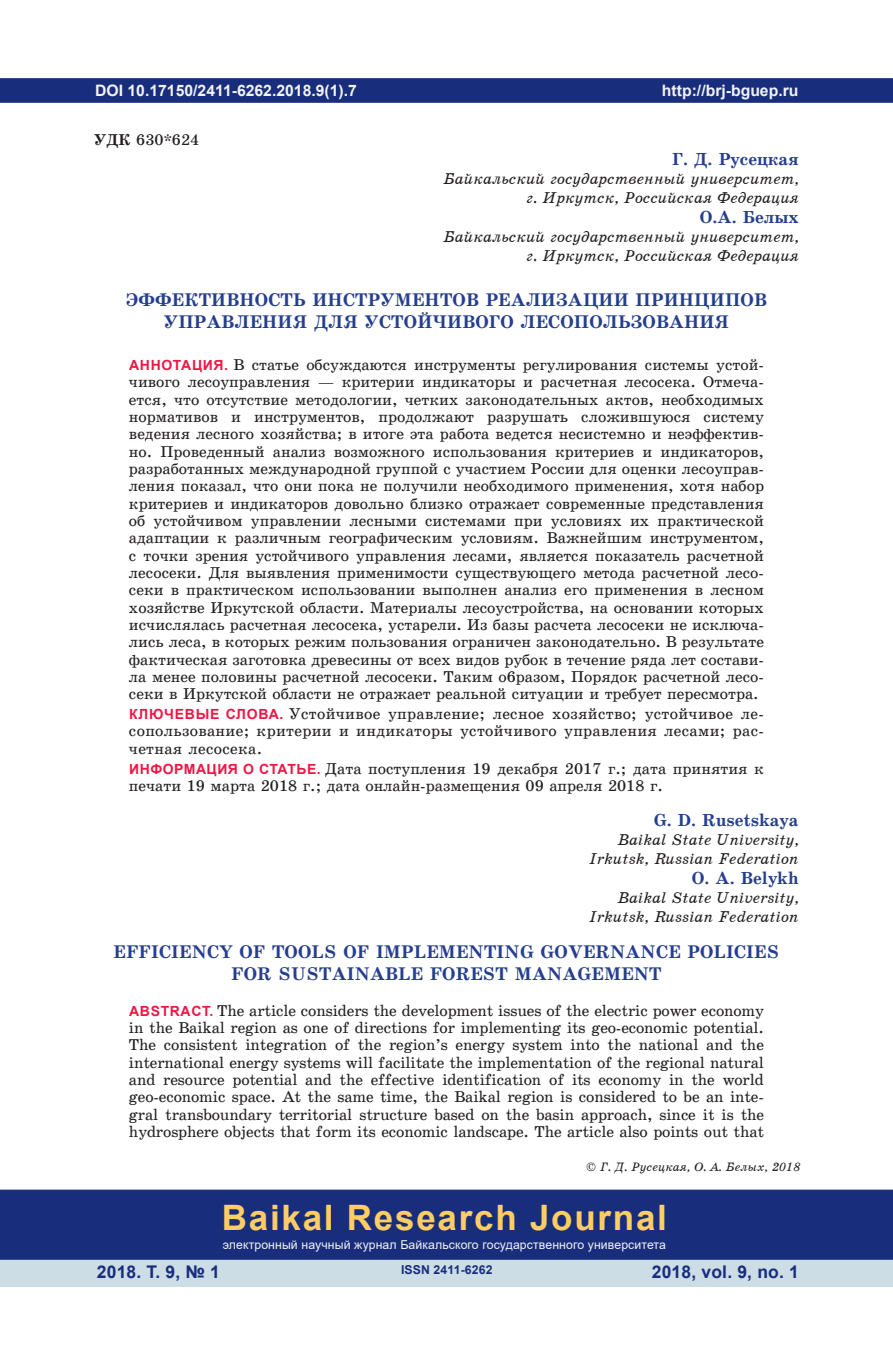
<style>
.page{position:relative;width:893px;height:1360px;background:#fff}
.page>*{position:absolute;margin:0;border:0;box-sizing:border-box;transform-origin:0 0}
.t1{font:700 35px "Arial";letter-spacing:.05em;color:#fecd64}
.t2{font:18.38px/22.2px "School Book C Bold";letter-spacing:.01em;color:#253f8e;text-align:center}
.t3{font:17.5px "School Book C Bold";color:#253f8e}
.t4{font:700 17.5px "Arial";letter-spacing:.01em;color:#182d7c}
.t5{font:15.75px/17.3px "School Book C";color:#231f20;text-align:justify}
.t6{font:15.75px/18.9px "School Book C Italic";color:#231f20;text-align:right}
.t7{font:700 15.75px "Arial";color:#f2f3f4}
.t8{font:12.25px "Arial";letter-spacing:.01em;color:#f2f3f4}
.t9{font:12.25px "School Book C Italic";color:#231f20}
.t10{font:700 12.25px "Arial";letter-spacing:.01em;color:#182d7c}
.s1{font-family:"School Book C Bold"}
.s2{font-family:"Arial";font-weight:700;font-size:14px;color:#ed1845}
</style>
<div class="page">
<div style="left:1px;top:79px;width:891px;height:23px;background:#182d7c"></div>
<div style="left:0;top:78px;width:893px;height:25px;border:2px solid #182d7c"></div>
<div style="left:0;top:1258px;width:893px;height:28px;background:#cddde6"></div>
<div style="left:1px;top:1190px;width:891px;height:68px;background:#182d7c"></div>
<div style="left:0;top:1189px;width:893px;height:70px;border:2px solid #182d7c"></div>
<p class="t7" style="left:95px;top:79px;width:263px">DOI 10.17150/2411-6262.2018.9(1).7</p>
<p class="t5" style="left:94px;top:131px;width:107px"><span class="s1">УДК</span> 630*624</p>
<p class="t7" style="left:662px;top:79px;width:138px">http://brj-bguep.ru</p>
<p class="t3" style="left:672px;top:150px;width:128px">Г. Д. Русецкая</p>
<p class="t6" style="left:443px;top:169px;width:357px">Байкальский государственный университет, г. Иркутск, Российская Федерация</p>
<p class="t3" style="left:700px;top:208px;width:100px">О.А. Белых</p>
<p class="t6" style="left:443px;top:227px;width:357px">Байкальский государственный университет, г. Иркутск, Российская Федерация</p>
<p class="t2" style="left:126px;top:288px;width:642px">ЭФФЕКТИВНОСТЬ ИНСТРУМЕНТОВ РЕАЛИЗАЦИИ ПРИНЦИПОВ<br>УПРАВЛЕНИЯ ДЛЯ УСТОЙЧИВОГО ЛЕСОПОЛЬЗОВАНИЯ</p>
<p class="t5" style="left:129px;top:356px;width:637px"><span class="s2">АННОТАЦИЯ.</span> В статье обсуждаются инструменты регулирования системы устой&shy;чивого лесоуправления — критерии индикаторы и расчетная лесосека. Отмеча&shy;ется, что отсутствие методологии, четких законодательных актов, необходимых нормативов и инструментов, продолжают разрушать сложившуюся систему ведения лесного хозяйства; в итоге эта работа ведется несистемно и неэффектив&shy;но. Проведенный анализ возможного использования критериев и индикаторов, разработанных международной группой с участием России для оценки лесоуправ&shy;ления показал, что они пока не получили необходимого применения, хотя набор критериев и индикаторов довольно близко отражает современные представления об устойчивом управлении лесными системами при условиях их практической адаптации к различным географическим условиям. Важнейшим инструментом, с точки зрения устойчивого управления лесами, является показатель расчетной лесосеки. Для выявления применимости существующего метода расчетной лесо&shy;секи в практическом использовании выполнен анализ его применения в лесном хозяйстве Иркутской области. Материалы лесоустройства, на основании которых исчислялась расчетная лесосека, устарели. Из базы расчета лесосеки не исключа&shy;лись леса, в которых режим пользования ограничен законодательно. В результате фактическая заготовка древесины от всех видов рубок в течение ряда лет состави&shy;ла менее половины расчетной лесосеки. Таким o6paзoм, Порядок расчетной лесо&shy;секи в Иркутской области не отражает реальной ситуации и требует пересмотра.</p>
<p class="t5" style="left:129px;top:705px;width:636px"><span class="s2">КЛЮЧЕВЫЕ СЛОВА.</span> Устойчивое управление; лесное хозяйство; устойчивое ле&shy;сопользование; критерии и индикаторы устойчивого управления лесами; рас&shy;четная лесосека.</p>
<p class="t5" style="left:129px;top:759px;width:636px"><span class="s2">ИНФОРМАЦИЯ О СТАТЬЕ.</span> Дата поступления 19 декабря 2017 г.; дата принятия к печати 19 марта 2018 г.; дата онлайн-размещения 09 апреля 2018 г.</p>
<p class="t3" style="left:654px;top:810px;width:147px">G. D. Rusetskaya</p>
<p class="t6" style="left:589px;top:829px;width:211px">Baikal State University,<br>Irkutsk, Russian Federation</p>
<p class="t3" style="left:692px;top:868px;width:108px">O. A. Belykh</p>
<p class="t6" style="left:589px;top:887px;width:211px">Baikal State University,<br>Irkutsk, Russian Federation</p>
<p class="t2" style="left:114px;top:940px;width:667px">EFFICIENCY OF TOOLS OF IMPLEMENTING GOVERNANCE POLICIES<br>FOR SUSTAINABLE FOREST MANAGEMENT</p>
<p class="t5" style="left:129px;top:1001px;width:637px"><span class="s2">ABSTRACT.</span> The article considers the development issues of the electric power economy in the Baikal region as one of directions for implementing its geo-economic potential.<br>The consistent integration of the region’s energy system into the national and the international energy systems will facilitate the implementation of the regional natural and resource potential and the effective identification of its economy in the world geo-economic space. At the same time, the Baikal region is considered to be an inte&shy;gral transboundary territorial structure based on the basin approach, since it is the hydrosphere objects that form its economic landscape. The article also points out that</p>
<p class="t9" style="left:587px;top:1159px;width:215px">© Г. Д. Русецкая, О. А. Белых, 2018</p>
<h1 class="t1" style="left:222px;top:1192px;width:447px">Baikal Research Journal</h1>
<p class="t8" style="left:223px;top:1236px;width:445px">электронный научный журнал Байкальского государственного университета</p>
<p class="t4" style="left:97px;top:1259px;width:125px">2018. Т. 9, № 1</p>
<p class="t4" style="left:652px;top:1259px;width:149px">2018, vol. 9, no. 1</p>
<p class="t10" style="left:401px;top:1261px;width:93px">ISSN 2411-6262</p>
</div>
